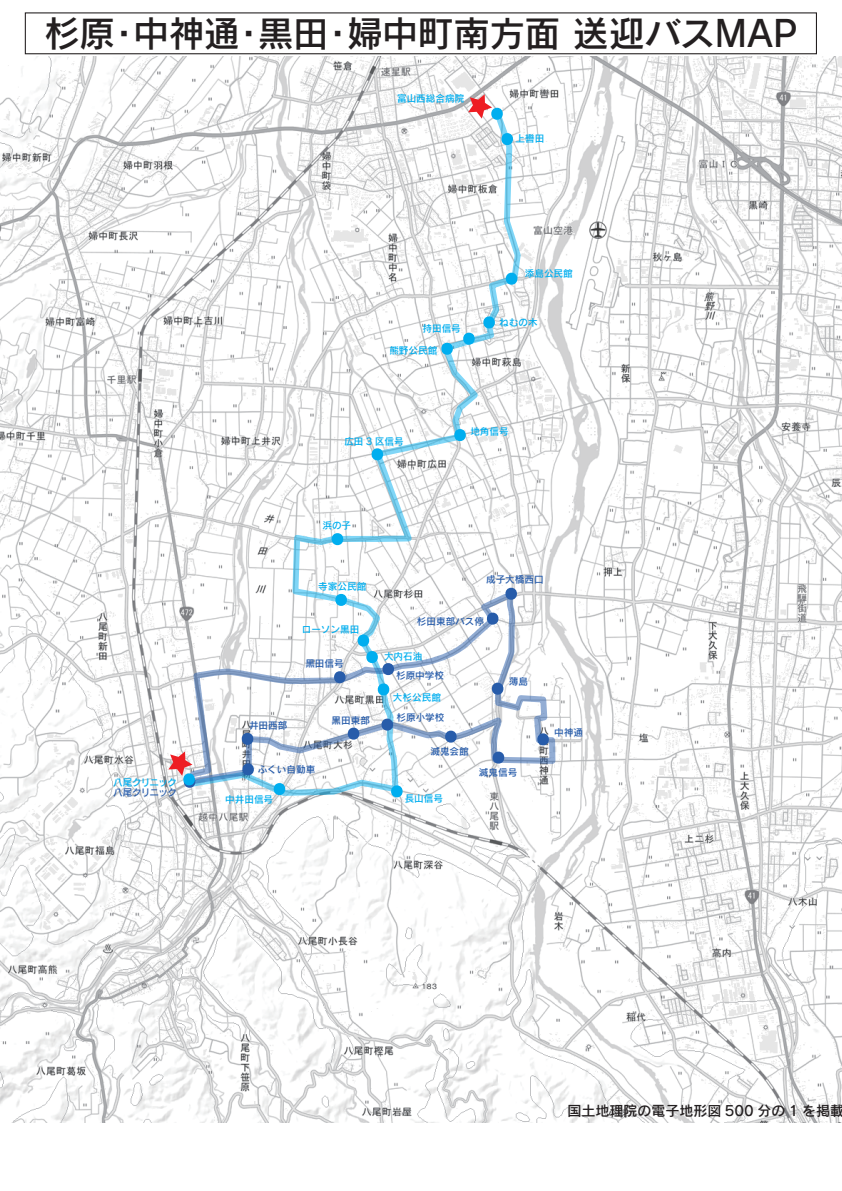
<style>
.page{position:relative;width:842px;height:1191px;background:#fff}
.page>*{position:absolute;margin:0;border:0;box-sizing:border-box;transform-origin:0 0}
.t1{font:36px "Rodin Pro DB";letter-spacing:-.02em;color:#231f20}
.t2{font:14px "Rodin Pro DB";color:#231f20}
.t3{font:9.6px "Rodin Pro DB";color:#00aeef}
.t4{font:9.6px "Rodin Pro DB";color:#275caa}
.t5{font:9.6px "Rodin Pro DB";letter-spacing:-.07em;color:#275caa}
.t6{font:9.6px "Rodin Pro DB";letter-spacing:-.07em;color:#00aeef}
</style>
<div class="page">
<img style="left:0;top:57px;width:842px;height:514px">
<img style="left:0;top:571px;width:842px;height:552px">
<div style="left:25px;top:12px;width:792px;height:42px;background:#fff;border:1px solid #231f20"></div>
<svg style="left:389px;top:796px;width:16px;height:1px"></svg>
<svg style="left:468px;top:94px;width:37px;height:21px"></svg>
<svg style="left:188px;top:115px;width:333px;height:681px"></svg>
<svg style="left:499px;top:133px;width:16px;height:12px"></svg>
<svg style="left:439px;top:343px;width:16px;height:12px"></svg>
<svg style="left:461px;top:316px;width:36px;height:29px"></svg>
<svg style="left:272px;top:784px;width:15px;height:11px"></svg>
<svg style="left:190px;top:594px;width:365px;height:190px"></svg>
<svg style="left:240px;top:763px;width:16px;height:12px"></svg>
<svg style="left:240px;top:733px;width:15px;height:12px"></svg>
<svg style="left:346px;top:727px;width:15px;height:12px"></svg>
<svg style="left:380px;top:718px;width:15px;height:12px"></svg>
<svg style="left:443px;top:730px;width:16px;height:12px"></svg>
<svg style="left:491px;top:751px;width:15px;height:12px"></svg>
<svg style="left:535px;top:733px;width:16px;height:12px"></svg>
<svg style="left:490px;top:682px;width:15px;height:12px"></svg>
<svg style="left:503px;top:588px;width:16px;height:12px"></svg>
<svg style="left:485px;top:612px;width:15px;height:12px"></svg>
<svg style="left:356px;top:634px;width:40px;height:41px"></svg>
<svg style="left:332px;top:671px;width:16px;height:12px"></svg>
<svg style="left:168px;top:751px;width:29px;height:36px"></svg>
<h1 class="t1" style="left:44px;top:9px;width:755px">杉原・中神通・黒田・婦中町南方面 送迎バスMAP</h1>
<p class="t3" style="left:397px;top:92px;width:69px">富山西総合病院</p>
<p class="t3" style="left:516px;top:132px;width:30px">上轡田</p>
<p class="t3" style="left:422px;top:322px;width:40px">持田信号</p>
<p class="t3" style="left:389px;top:344px;width:49px">熊野公民館</p>
<p class="t3" style="left:525px;top:267px;width:49px">添島公民館</p>
<p class="t3" style="left:499px;top:316px;width:40px">ねむの木</p>
<p class="t3" style="left:344px;top:435px;width:61px">広田 3 区信号</p>
<p class="t3" style="left:322px;top:518px;width:30px">浜の子</p>
<p class="t3" style="left:318px;top:580px;width:49px">寺家公民館</p>
<p class="t3" style="left:470px;top:425px;width:40px">地角信号</p>
<p class="t4" style="left:486px;top:573px;width:59px">成子大橋西口</p>
<p class="t6" style="left:113px;top:776px;width:65px">八尾クリニック</p>
<p class="t5" style="left:113px;top:786px;width:65px">八尾クリニック</p>
<p class="t4" style="left:249px;top:719px;width:40px">井田西部</p>
<p class="t3" style="left:302px;top:623px;width:59px">ローソン黒田</p>
<p class="t4" style="left:305px;top:656px;width:40px">黒田信号</p>
<p class="t4" style="left:417px;top:614px;width:69px">杉田東部バス停</p>
<p class="t3" style="left:384px;top:650px;width:40px">大内石油</p>
<p class="t4" style="left:396px;top:669px;width:49px">杉原中学校</p>
<p class="t3" style="left:393px;top:691px;width:49px">大杉公民館</p>
<p class="t4" style="left:332px;top:714px;width:40px">黒田東部</p>
<p class="t4" style="left:396px;top:711px;width:49px">杉原小学校</p>
<p class="t4" style="left:430px;top:745px;width:40px">滅鬼会館</p>
<p class="t4" style="left:509px;top:675px;width:21px">薄島</p>
<p class="t4" style="left:258px;top:763px;width:59px">ふくい自動車</p>
<p class="t3" style="left:225px;top:792px;width:50px">中井田信号</p>
<p class="t3" style="left:405px;top:791px;width:40px">長山信号</p>
<p class="t4" style="left:479px;top:766px;width:40px">滅鬼信号</p>
<p class="t4" style="left:554px;top:726px;width:30px">中神通</p>
<h2 class="t2" style="left:567px;top:1101px;width:278px">国土地理院の電子地形図 500 分の 1 を掲載</h2>
</div>
